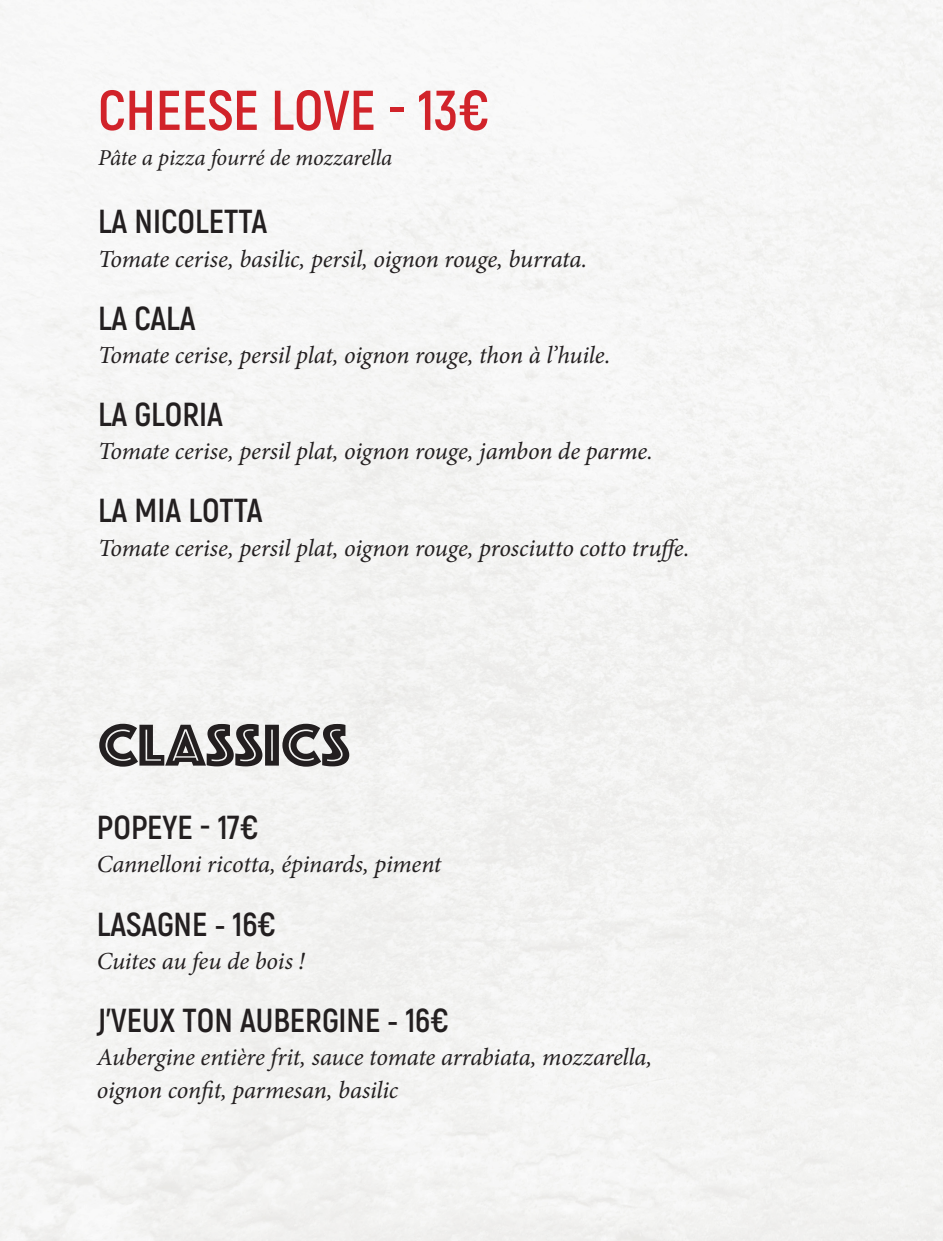
<style>
.page{position:relative;width:943px;height:1241px;background:#fff}
.page>*{position:absolute;margin:0;border:0;box-sizing:border-box;transform-origin:0 0}
.t1{font:61.25px "Phosphate Inline";letter-spacing:.015em;color:#231f20}
.t2{font:700 56px "Akrobat";color:#d1232a}
.t3{font:700 33.25px "Akrobat";color:#231f20}
.t4{font:italic 24.5px "Minion Pro";letter-spacing:-.01em;color:#231f20}
.t5{font:italic 22.75px "Minion Pro";letter-spacing:-.01em;color:#231f20}
</style>
<div class="page">
<p class="t2" style="left:98px;top:75px;width:392px">CHEESE LOVE - 13€</p>
<p class="t5" style="left:98px;top:142px;width:296px">Pâte a pizza fourré de mozzarella</p>
<p class="t3" style="left:98px;top:201px;width:171px">LA NICOLETTA</p>
<p class="t4" style="left:98px;top:242px;width:490px">Tomate cerise, basilic, persil, oignon rouge, burrata.</p>
<p class="t3" style="left:98px;top:297px;width:99px">LA CALA</p>
<p class="t4" style="left:98px;top:338px;width:514px">Tomate cerise, persil plat, oignon rouge, thon à l’huile.</p>
<p class="t3" style="left:98px;top:393px;width:126px">LA GLORIA</p>
<p class="t4" style="left:98px;top:435px;width:556px">Tomate cerise, persil plat, oignon rouge, jambon de parme.</p>
<p class="t3" style="left:98px;top:490px;width:166px">LA MIA LOTTA</p>
<p class="t4" style="left:98px;top:531px;width:593px">Tomate cerise, persil plat, oignon rouge, prosciutto cotto truffe.</p>
<p class="t1" style="left:98px;top:714px;width:253px">CLASSICS</p>
<p class="t3" style="left:97px;top:806px;width:163px">POPEYE - 17€</p>
<p class="t4" style="left:97px;top:847px;width:346px">Cannelloni ricotta, épinards, piment</p>
<p class="t3" style="left:97px;top:903px;width:180px">LASAGNE - 16€</p>
<p class="t4" style="left:97px;top:944px;width:210px">Cuites au feu de bois !</p>
<p class="t3" style="left:97px;top:999px;width:353px">J’VEUX TON AUBERGINE - 16€</p>
<p class="t4" style="left:97px;top:1040px;width:557px">Aubergine entière frit, sauce tomate arrabiata, mozzarella,</p>
<p class="t4" style="left:97px;top:1073px;width:303px">oignon confit, parmesan, basilic</p>
</div>
